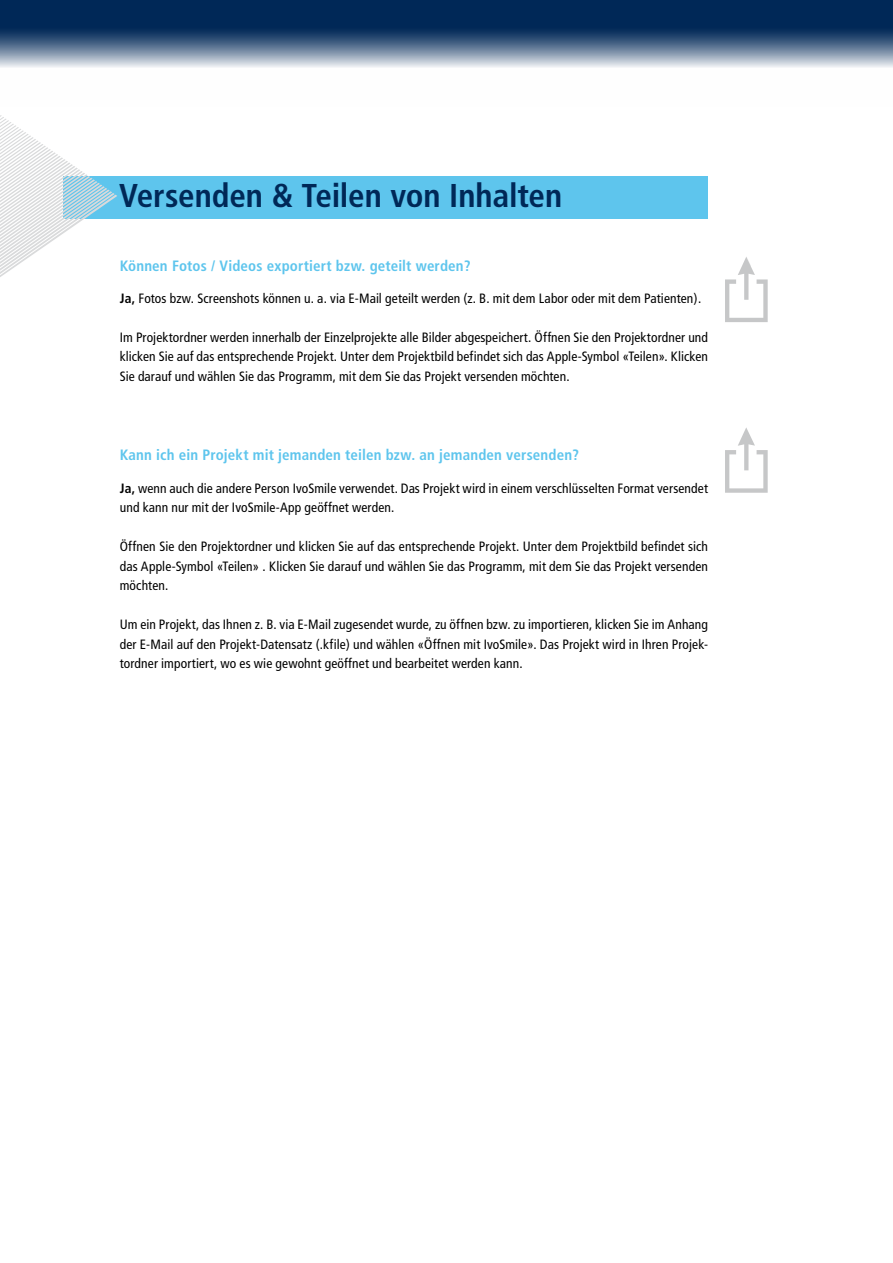
<style>
.page{position:relative;width:893px;height:1263px;background:#fff}
.page>*{position:absolute;margin:0;border:0;box-sizing:border-box;transform-origin:0 0}
.t1{font:700 condensed 33px "Frutiger";letter-spacing:-.005em;color:#002857}
.t2{font:700 condensed 15px "Frutiger";letter-spacing:.01em;color:#5ec5ed}
.t3{font:condensed 13.5px/19.5px "Frutiger";letter-spacing:.01em;color:#000;text-align:justify}
.s1{font-weight:700}
</style>
<div class="page">
<svg style="left:0;top:0;width:893px;height:67px;background:#3c5a7e"></svg>
<div style="left:64px;top:176px;width:644px;height:43px;background:#5ec5ed"></div>
<svg style="left:0;top:115px;width:117px;height:162px"></svg>
<svg style="left:725px;top:257px;width:43px;height:65px"></svg>
<svg style="left:725px;top:427px;width:43px;height:66px"></svg>
<h1 class="t1" style="left:119px;top:176px;width:445px">Versenden &amp; Teilen von Inhalten</h1>
<p class="t2" style="left:120px;top:257px;width:352px">Können Fotos / Videos exportiert bzw. geteilt werden?</p>
<p class="t3" style="left:120px;top:289px;width:583px"><span class="s1">Ja,</span> Fotos bzw. Screenshots können u. a. via E-Mail geteilt werden (z. B. mit dem Labor oder mit dem Patienten).</p>
<p class="t3" style="left:120px;top:328px;width:590px">Im Projektordner werden innerhalb der Einzelprojekte alle Bilder abgespeichert. Öffnen Sie den Projektordner und klicken Sie auf das entsprechende Projekt. Unter dem Projektbild befindet sich das Apple-Symbol «Teilen». Klicken Sie darauf und wählen Sie das Programm, mit dem Sie das Projekt versenden möchten.</p>
<p class="t2" style="left:120px;top:446px;width:461px">Kann ich ein Projekt mit jemanden teilen bzw. an jemanden versenden?</p>
<p class="t3" style="left:120px;top:478px;width:590px"><span class="s1">Ja,</span> wenn auch die andere Person IvoSmile verwendet. Das Projekt wird in einem verschlüsselten Format versendet und kann nur mit der IvoSmile-App geöffnet werden.</p>
<p class="t3" style="left:120px;top:537px;width:590px">Öffnen Sie den Projektordner und klicken Sie auf das entsprechende Projekt. Unter dem Projektbild befindet sich das Apple-Symbol «Teilen» . Klicken Sie darauf und wählen Sie das Programm, mit dem Sie das Projekt versenden möchten.</p>
<p class="t3" style="left:120px;top:615px;width:590px">Um ein Projekt, das Ihnen z. B. via E-Mail zugesendet wurde, zu öffnen bzw. zu importieren, klicken Sie im Anhang der E-Mail auf den Projekt-Datensatz (.kfile) und wählen «Öffnen mit IvoSmile». Das Projekt wird in Ihren Projek&shy;tordner importiert, wo es wie gewohnt geöffnet und bearbeitet werden kann.</p>
</div>
